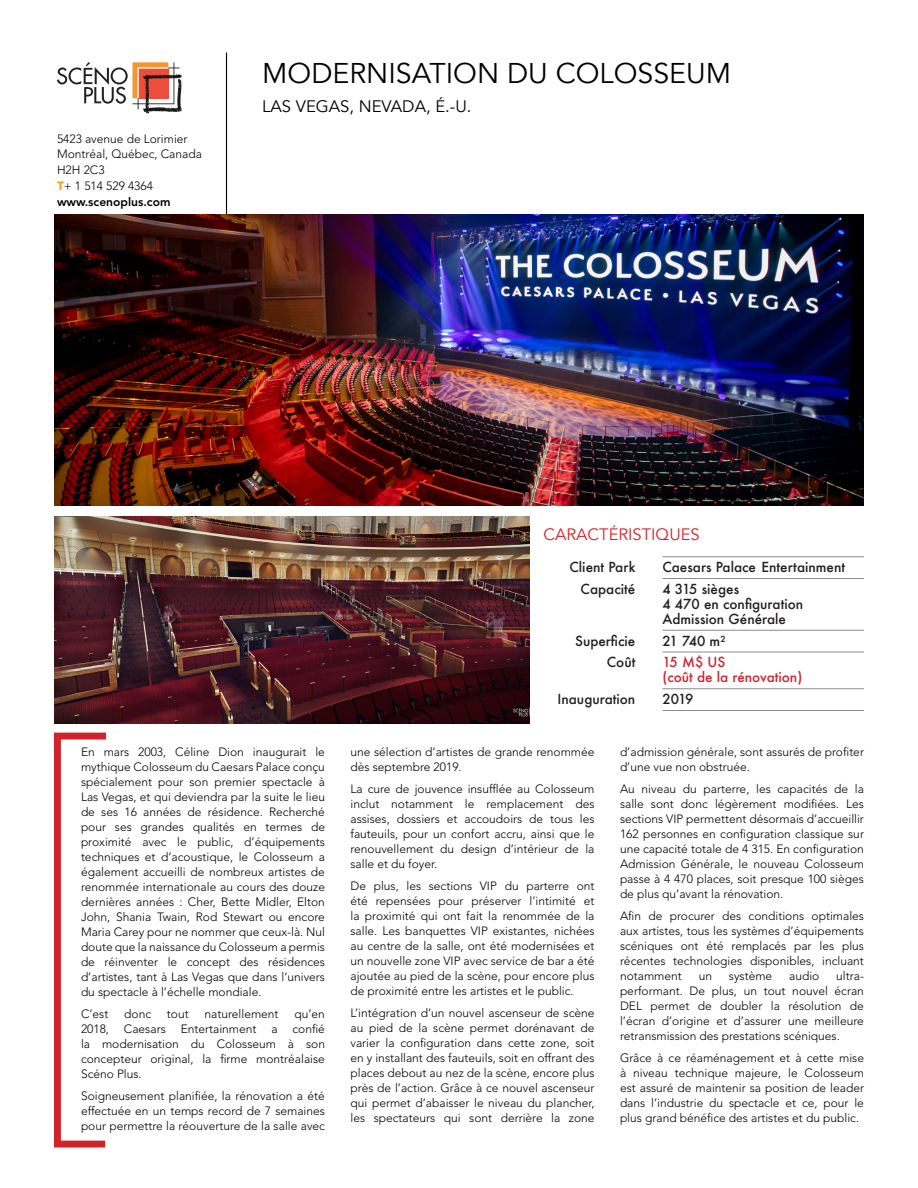
<style>
.page{position:relative;width:918px;height:1188px;background:#fff}
.page>*{position:absolute;margin:0;border:0;box-sizing:border-box;transform-origin:0 0}
.B_TITRE{font:28.5px "Avenir";color:#000}
.C_SUB_TITRE{font:16.65px "Avenir";color:#000}
.E_SUJET{font:16.5px "Avenir";color:#d1232a}
.TAB{font:500 13.5px/15px "Futura";color:#231f20}
.TAB_1er_ligne{font:500 13.5px "Futura";color:#231f20}
.TAB-2{font:500 13.5px/15px "Futura";color:#d1232a}
._5{font:300 12px/15px "Avenir";color:#000;text-align:justify}
.s1{font-weight:900;color:#f89c1c}
.s2{font-weight:800}
</style>
<div class="page">
<svg style="left:57px;top:62px;width:125px;height:52px"></svg>
<hr style="left:226px;top:52px;width:1px;height:162px;background:#000">
<svg style="left:54px;top:732px;width:53px;height:416px"></svg>
<hr style="left:662px;top:556px;width:202px;height:1px;background:#8a8c8f">
<hr style="left:662px;top:578px;width:202px;height:1px;background:#8a8c8f">
<hr style="left:662px;top:630px;width:202px;height:1px;background:#8a8c8f">
<hr style="left:662px;top:652px;width:202px;height:1px;background:#8a8c8f">
<hr style="left:662px;top:688px;width:202px;height:1px;background:#8a8c8f">
<hr style="left:662px;top:710px;width:202px;height:1px;background:#8a8c8f">
<img style="left:54px;top:517px;width:475px;height:207px">
<img style="left:54px;top:214px;width:810px;height:292px">
<p class="_5" style="left:57px;top:130px;width:146px;line-height:15.9px;text-align:left">5423 avenue de Lorimier<br>Montréal, Québec, Canada<br>H2H 2C3<br><span class="s1">T</span>+ 1 514 529 4364 <span class="s2">www.scenoplus.com</span></p>
<p class="B_TITRE" style="left:262px;top:56px;width:470px">MODERNISATION DU COLOSSEUM</p>
<p class="C_SUB_TITRE" style="left:262px;top:96px;width:211px">LAS VEGAS, NEVADA, É.-U.</p>
<p class="E_SUJET" style="left:544px;top:524px;width:158px">CARACTÉRISTIQUES</p>
<p class="TAB_1er_ligne" style="left:569px;top:558px;width:67px">Client Park</p>
<p class="TAB_1er_ligne" style="left:662px;top:558px;width:184px">Caesars Palace Entertainment</p>
<p class="TAB" style="left:581px;top:581px;width:56px">Capacité</p>
<p class="TAB" style="left:662px;top:581px;width:142px">4 315 sièges<br>4 470 en configuration<br>Admission Générale</p>
<p class="TAB" style="left:575px;top:633px;width:62px">Superficie</p>
<p class="TAB" style="left:662px;top:633px;width:65px">21 740 m²</p>
<p class="TAB" style="left:607px;top:655px;width:30px">Coût</p>
<p class="TAB-2" style="left:662px;top:655px;width:141px">15 M$ US<br>(coût de la rénovation)</p>
<p class="TAB" style="left:558px;top:691px;width:79px">Inauguration</p>
<p class="TAB" style="left:662px;top:691px;width:33px">2019</p>
<p class="_5" style="left:81px;top:745px;width:246px">En mars 2003, Céline Dion inaugurait le mythique Colosseum du Caesars Palace conçu spécialement pour son premier spectacle à Las Vegas, et qui deviendra par la suite le lieu de ses 16 années de résidence. Recherché pour ses grandes qualités en termes de proximité avec le public, d’équipements techniques et d’acoustique, le Colosseum a également accueilli de nombreux artistes de renommée internationale au cours des douze dernières années : Cher, Bette Midler, Elton John, Shania Twain, Rod Stewart ou encore Maria Carey pour ne nommer que ceux-là. Nul doute que la naissance du Colosseum a permis de réinventer le concept des résidences d’artistes, tant à Las Vegas que dans l’univers du spectacle à l’échelle mondiale.</p>
<p class="_5" style="left:81px;top:1007px;width:29px">C’est</p>
<p class="_5" style="left:124px;top:1007px;width:28px">donc</p>
<p class="_5" style="left:167px;top:1007px;width:23px">tout</p>
<p class="_5" style="left:205px;top:1007px;width:76px">naturellement</p>
<p class="_5" style="left:81px;top:1007px;width:246px;text-indent:214px">qu’en 2018, Caesars Entertainment a confié la modernisation du Colosseum à son concepteur original, la firme montréalaise Scéno Plus.</p>
<p class="_5" style="left:81px;top:1089px;width:246px">Soigneusement planifiée, la rénovation a été effectuée en un temps record de 7 semaines pour permettre la réouverture de la salle avec</p>
<p class="_5" style="left:351px;top:745px;width:245px">une sélection d’artistes de grande renommée dès septembre 2019.</p>
<p class="_5" style="left:351px;top:782px;width:246px">La cure de jouvence insufflée au Colosseum inclut notamment le remplacement des assises, dossiers et accoudoirs de tous les fauteuils, pour un confort accru, ainsi que le renouvellement du design d’intérieur de la salle et du foyer.</p>
<p class="_5" style="left:351px;top:879px;width:246px">De plus, les sections VIP du parterre ont été repensées pour préserver l’intimité et la proximité qui ont fait la renommée de la salle. Les banquettes VIP existantes, nichées au centre de la salle, ont été modernisées et un nouvelle zone VIP avec service de bar a été ajoutée au pied de la scène, pour encore plus de proximité entre les artistes et le public.</p>
<p class="_5" style="left:351px;top:1006px;width:246px">L’intégration d’un nouvel ascenseur de scène au pied de la scène permet dorénavant de varier la configuration dans cette zone, soit en y installant des fauteuils, soit en offrant des places debout au nez de la scène, encore plus près de l’action. Grâce à ce nouvel ascenseur qui permet d’abaisser le niveau du plancher, les spectateurs qui sont derrière la zone</p>
<p class="_5" style="left:620px;top:745px;width:246px">d’admission générale, sont assurés de profiter d’une vue non obstruée.</p>
<p class="_5" style="left:620px;top:782px;width:246px">Au niveau du parterre, les capacités de la salle sont donc légèrement modifiées. Les sections VIP permettent désormais d’accueillir 162 personnes en configuration classique sur une capacité totale de 4 315. En configuration Admission Générale, le nouveau Colosseum passe à 4 470 places, soit presque 100 sièges de plus qu’avant la rénovation.</p>
<p class="_5" style="left:620px;top:909px;width:246px">Afin de procurer des conditions optimales aux artistes, tous les systèmes d’équipements scéniques ont été remplacés par les plus récentes technologies disponibles, incluant notamment</p>
<p class="_5" style="left:620px;top:969px;width:245px;text-indent:216px">ultra&shy;performant. De plus, un tout nouvel écran DEL permet de doubler la résolution de l’écran d’origine et d’assurer une meilleure retransmission des prestations scéniques.</p>
<p class="_5" style="left:620px;top:1051px;width:246px">Grâce à ce réaménagement et à cette mise à niveau technique majeure, le Colosseum est assuré de maintenir sa position de leader dans l’industrie du spectacle et ce, pour le plus grand bénéfice des artistes et du public.</p>
<p class="_5" style="left:699px;top:969px;width:15px">un</p>
<p class="_5" style="left:729px;top:969px;width:45px">système</p>
<p class="_5" style="left:789px;top:969px;width:32px">audio</p>
</div>
